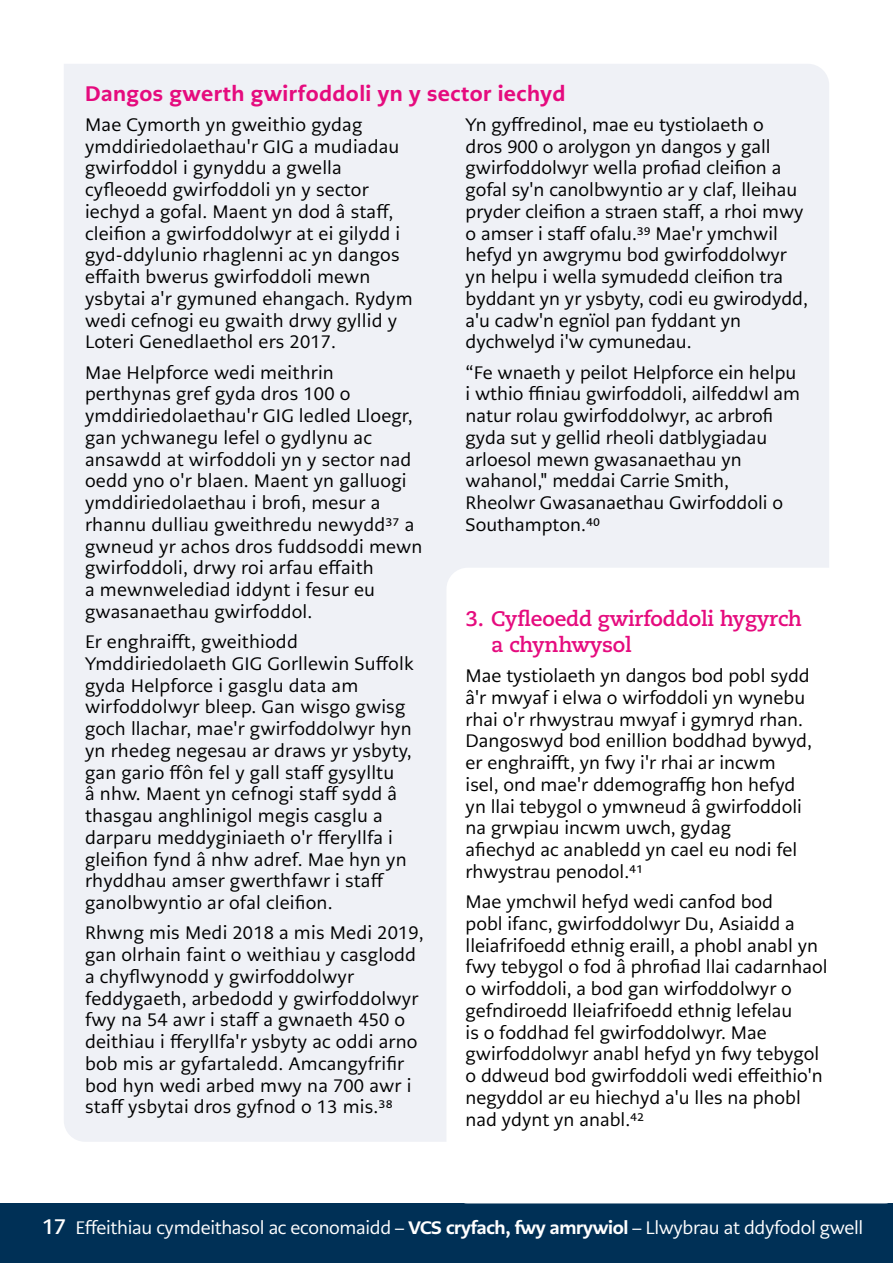
<style>
.page{position:relative;width:893px;height:1263px;background:#fff}
.page>*{position:absolute;margin:0;border:0;box-sizing:border-box;transform-origin:0 0}
.H3__Numbered_Heading{font:700 21px/25.5px "Caecilia LT Pro 75";letter-spacing:-.01em;color:#e50b7e}
.H4__Boxed_heading_Pi{font:800 21px "PMN Caecilia Sans Text";letter-spacing:.02em;color:#e50b7e}
.P__Body{font:18px/21.8px "PMN Caecilia Sans Text";letter-spacing:.005em;color:#000}
.A__Footer{font:18px "PMN Caecilia Sans Text";letter-spacing:-.02em;color:#fff}
.s1{font-family:"PMN Caecilia Sans Head";font-weight:700;font-size:21px}
.s2{font-weight:800}
</style>
<div class="page">
<div style="left:0;top:1203px;width:893px;height:60px;background:#003056"></div>
<div style="left:64px;top:64px;width:765px;height:1078px;background:#eff1f6"></div>
<svg style="left:446px;top:568px;width:383px;height:574px"></svg>
<h4 class="H4__Boxed_heading_Pi" style="left:85px;top:80px;width:482px">Dangos gwerth gwirfoddoli yn y sector iechyd</h4>
<p class="P__Body" style="left:85px;top:113px;width:329px">Mae Cymorth yn gweithio gydag ymddiriedolaethau'r GIG a mudiadau gwirfoddol i gynyddu a gwella cyfleoedd gwirfoddoli yn y sector iechyd a gofal. Maent yn dod â staff, cleifion a gwirfoddolwyr at ei gilydd i gyd-ddylunio rhaglenni ac yn dangos effaith bwerus gwirfoddoli mewn ysbytai a'r gymuned ehangach. Rydym wedi cefnogi eu gwaith drwy gyllid y Loteri Genedlaethol ers 2017.</p>
<p class="P__Body" style="left:85px;top:361px;width:339px">Mae Helpforce wedi meithrin perthynas gref gyda dros 100 o ymddiriedolaethau'r GIG ledled Lloegr, gan ychwanegu lefel o gydlynu ac ansawdd at wirfoddoli yn y sector nad oedd yno o'r blaen. Maent yn galluogi ymddiriedolaethau i brofi, mesur a rhannu dulliau gweithredu newydd37 a gwneud yr achos dros fuddsoddi mewn gwirfoddoli, drwy roi arfau effaith<br>a mewnwelediad iddynt i fesur eu gwasanaethau gwirfoddol.</p>
<p class="P__Body" style="left:85px;top:631px;width:330px">Er enghraifft, gweithiodd Ymddiriedolaeth GIG Gorllewin Suffolk gyda Helpforce i gasglu data am wirfoddolwyr bleep. Gan wisgo gwisg goch llachar, mae'r gwirfoddolwyr hyn yn rhedeg negesau ar draws yr ysbyty, gan gario ffôn fel y gall staff gysylltu<br>â nhw. Maent yn cefnogi staff sydd â thasgau anghlinigol megis casglu a darparu meddyginiaeth o'r fferyllfa i gleifion fynd â nhw adref. Mae hyn yn rhyddhau amser gwerthfawr i staff ganolbwyntio ar ofal cleifion.</p>
<p class="P__Body" style="left:85px;top:922px;width:340px">Rhwng mis Medi 2018 a mis Medi 2019, gan olrhain faint o weithiau y casglodd a chyflwynodd y gwirfoddolwyr feddygaeth, arbedodd y gwirfoddolwyr fwy na 54 awr i staff a gwnaeth 450 o deithiau i fferyllfa'r ysbyty ac oddi arno bob mis ar gyfartaledd. Amcangyfrifir bod hyn wedi arbed mwy na 700 awr i staff ysbytai dros gyfnod o 13 mis.38</p>
<p class="P__Body" style="left:466px;top:113px;width:344px">Yn gyffredinol, mae eu tystiolaeth o<br>dros 900 o arolygon yn dangos y gall gwirfoddolwyr wella profiad cleifion a gofal sy'n canolbwyntio ar y claf, lleihau pryder cleifion a straen staff, a rhoi mwy o amser i staff ofalu.39 Mae'r ymchwil hefyd yn awgrymu bod gwirfoddolwyr yn helpu i wella symudedd cleifion tra byddant yn yr ysbyty, codi eu gwirodydd, a'u cadw'n egnïol pan fyddant yn dychwelyd i'w cymunedau.</p>
<p class="P__Body" style="left:466px;top:361px;width:336px">“Fe wnaeth y peilot Helpforce ein helpu i wthio ffiniau gwirfoddoli, ailfeddwl am natur rolau gwirfoddolwyr, ac arbrofi gyda sut y gellid rheoli datblygiadau arloesol mewn gwasanaethau yn wahanol," meddai Carrie Smith, Rheolwr Gwasanaethau Gwirfoddoli o Southampton.40</p>
<h3 class="H3__Numbered_Heading" style="left:491px;top:606px;width:312px;text-indent:-26px">3. Cyfleoedd gwirfoddoli hygyrch a chynhwysol</h3>
<p class="P__Body" style="left:466px;top:665px;width:348px">Mae tystiolaeth yn dangos bod pobl sydd â'r mwyaf i elwa o wirfoddoli yn wynebu rhai o'r rhwystrau mwyaf i gymryd rhan.<br>Dangoswyd bod enillion boddhad bywyd, er enghraifft, yn fwy i'r rhai ar incwm isel, ond mae'r ddemograffig hon hefyd yn llai tebygol o ymwneud â gwirfoddoli na grwpiau incwm uwch, gydag<br>afiechyd ac anabledd yn cael eu nodi fel rhwystrau penodol.41</p>
<p class="P__Body" style="left:466px;top:891px;width:363px">Mae ymchwil hefyd wedi canfod bod<br>pobl ifanc, gwirfoddolwyr Du, Asiaidd a lleiafrifoedd ethnig eraill, a phobl anabl yn fwy tebygol o fod â phrofiad llai cadarnhaol o wirfoddoli, a bod gan wirfoddolwyr o gefndiroedd lleiafrifoedd ethnig lefelau<br>is o foddhad fel gwirfoddolwyr. Mae gwirfoddolwyr anabl hefyd yn fwy tebygol o ddweud bod gwirfoddoli wedi effeithio'n negyddol ar eu hiechyd a'u lles na phobl nad ydynt yn anabl.42</p>
<p class="A__Footer" style="left:43px;top:1216px;width:822px"><span class="s1">17</span> Effeithiau cymdeithasol ac economaidd – <span class="s2">VCS cryfach, fwy amrywiol</span> – Llwybrau at ddyfodol gwell</p>
</div>
